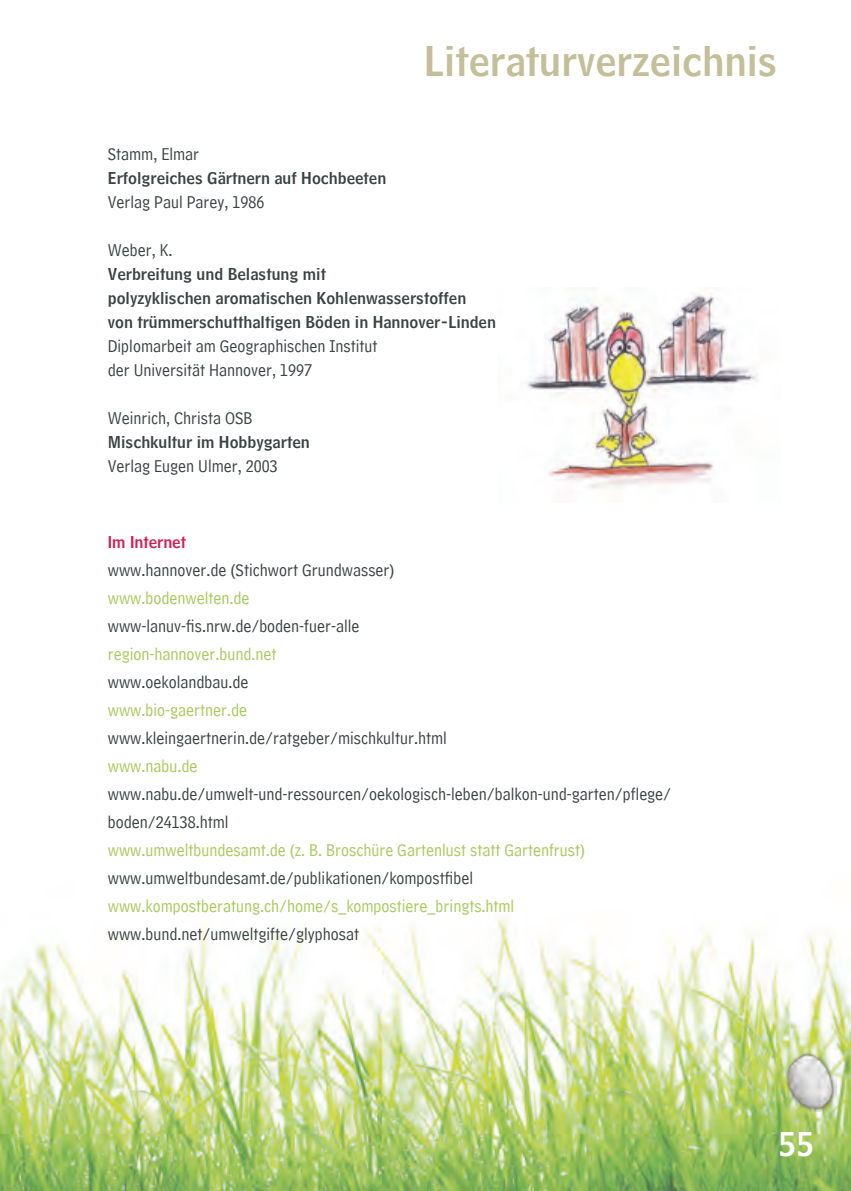
<style>
.page{position:relative;width:851px;height:1191px;background:#fff}
.page>*{position:absolute;margin:0;border:0;box-sizing:border-box;transform-origin:0 0}
.t1{font:40px "HM Headline";color:#c4be99}
.t2{font:32px "HM Headline";color:#fff}
.t3{font:18px/24px "HM Comment";color:#3c4243}
.t4{font:18px "HM Comment";color:#a8c95b}
.t5{font:16px/24px "HM Headline";color:#3c4243}
.t6{font:16px "HM Headline";color:#d71d4f}
</style>
<div class="page">
<img style="left:0;top:914px;width:850px;height:277px">
<img style="left:527px;top:287px;width:231px;height:202px">
<img style="left:782px;top:1050px;width:53px;height:61px">
<h1 class="t1" style="left:424px;top:26px;width:354px">Literaturverzeichnis</h1>
<p class="t3" style="left:108px;top:139px;width:93px">Stamm, Elmar</p>
<p class="t5" style="left:108px;top:164px;width:280px">Erfolgreiches Gärtnern auf Hochbeeten</p>
<p class="t3" style="left:108px;top:187px;width:158px">Verlag Paul Parey, 1986</p>
<p class="t3" style="left:108px;top:235px;width:66px">Weber, K.</p>
<p class="t5" style="left:108px;top:260px;width:389px">Verbreitung und Belastung mit<br>polyzyklischen aromatischen Kohlenwasserstoffen<br>von trümmerschutthaltigen Böden in Hannover-Linden</p>
<p class="t3" style="left:108px;top:331px;width:271px">Diplomarbeit am Geographischen Institut der Universität Hannover, 1997</p>
<p class="t3" style="left:108px;top:403px;width:146px">Weinrich, Christa OSB</p>
<p class="t5" style="left:108px;top:428px;width:203px">Mischkultur im Hobbygarten</p>
<p class="t3" style="left:108px;top:451px;width:171px">Verlag Eugen Ulmer, 2003</p>
<p class="t6" style="left:108px;top:528px;width:80px">Im Internet</p>
<p class="t3" style="left:108px;top:555px;width:288px">www.hannover.de (Stichwort Grundwasser)</p>
<p class="t4" style="left:108px;top:582px;width:143px">www.bodenwelten.de</p>
<p class="t3" style="left:108px;top:611px;width:253px">www-lanuv-fis.nrw.de/boden-fuer-alle</p>
<p class="t4" style="left:108px;top:638px;width:170px">region-hannover.bund.net</p>
<p class="t3" style="left:108px;top:667px;width:142px">www.oekolandbau.de</p>
<p class="t4" style="left:108px;top:694px;width:141px">www.bio-gaertner.de</p>
<p class="t3" style="left:108px;top:723px;width:340px">www.kleingaertnerin.de/ratgeber/mischkultur.html</p>
<p class="t4" style="left:108px;top:750px;width:91px">www.nabu.de</p>
<p class="t3" style="left:108px;top:777px;width:565px;line-height:28px">www.nabu.de/umwelt-und-ressourcen/oekologisch-leben/balkon-und-garten/pflege/ boden/24138.html</p>
<p class="t4" style="left:108px;top:834px;width:479px">www.umweltbundesamt.de (z. B. Broschüre Gartenlust statt Gartenfrust)</p>
<p class="t3" style="left:108px;top:863px;width:367px">www.umweltbundesamt.de/publikationen/kompostfibel</p>
<p class="t4" style="left:108px;top:890px;width:408px">www.kompostberatung.ch/home/s_kompostiere_bringts.html</p>
<p class="t3" style="left:108px;top:919px;width:253px">www.bund.net/umweltgifte/glyphosat</p>
<h2 class="t2" style="left:778px;top:1116px;width:37px">55</h2>
</div>
